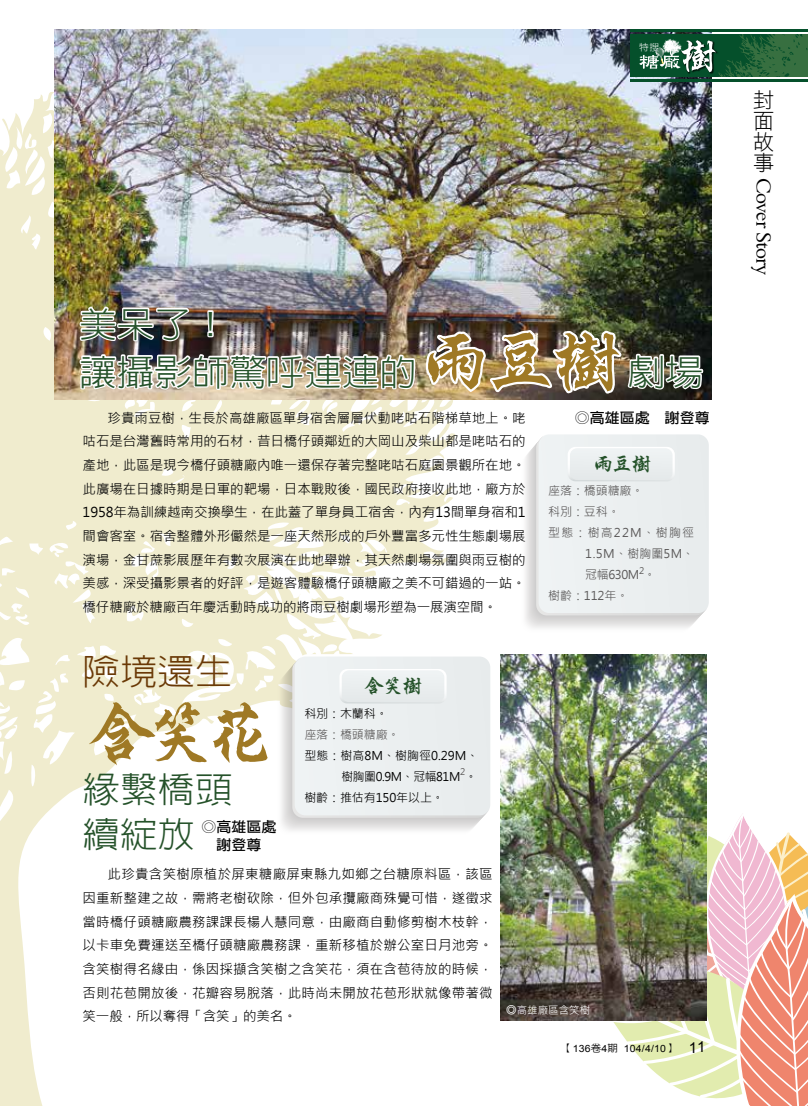
<style>
.page{position:relative;width:808px;height:1106px;background:#fff}
.page>*{position:absolute;margin:0;border:0;box-sizing:border-box;transform-origin:0 0}
.t1{font:74.1px "Singkaibei EG Bold Big 5";color:#9f7925;scale:1.05 1}
.t2{font:300 35.7px/45px "Lin Gothic";color:#25522a;scale:1.05 1}
.t3{font:300 35.7px "Lin Gothic";color:#6a3906;scale:1.05 1}
.t4{font:21.3px "Singkaibei EG Bold Big 5";letter-spacing:-.15em;color:#25522a;scale:1.05 1}
.t5{font:21px "Aldine 401 BT Roman A";letter-spacing:-.04em;color:#000}
.t6{font:21px/21px "DF Hei Lt HKP BF";color:#000;text-align:justify}
.t7{font:700 14.25px/18px "Lin Gothic";color:#000;scale:1.05 1}
.t8{font:13.5px/23.7px "Microsoft Jheng Hei";letter-spacing:-.005em;color:#000;text-align:justify}
.t9{font:12px/21px "Microsoft Jheng Hei";letter-spacing:-.01em;color:#000;text-align:right}
.t10{font:12px "Microsoft Jheng Hei";letter-spacing:-.01em;color:#595757}
.t11{font:12px "Microsoft Jheng Hei";letter-spacing:.095em;color:#595757}
.t12{font:10.5px "Microsoft Jheng Hei";color:#fff}
.t13{font:10.05px "Arial";letter-spacing:.02em;color:#000;scale:1.05 1}
.t14{font:300 9.15px "Lin Gothic";color:#fff;scale:1.05 1}
.t15{font:9px "Microsoft Jheng Hei";color:#595757}
.s1{font-family:"Singkaibei EG Bold Big 5";font-weight:400;font-size:74.1px;color:#9f7925}
.s2{font-family:"DF Hei Lt HKP BF"}
.s3{font-family:"Lin Gothic";font-weight:500}
.s4{font-size:15px}
</style>
<div class="page">
<img style="left:0;top:29px;width:808px;height:1077px">
<p class="t14" style="left:639px;top:43px;width:20px">特搜</p>
<h2 class="t2" style="left:79px;top:301px;width:144px">美呆了！</h2>
<h2 class="t2" style="left:79px;top:349px;width:595px">讓攝影師驚呼連連的<span class="s1">雨豆樹</span>劇場</h2>
<p class="t8" style="left:83px;top:406px;width:445px;text-indent:25px">珍貴雨豆樹，生長於高雄廠區單身宿舍層層伏動咾咕石階梯草地上。咾咕石是台灣舊時常用的石材，昔日橋仔頭鄰近的大岡山及柴山都是咾咕石的產地，此區是現今橋仔頭糖廠內唯一還保存著完整咾咕石庭園景觀所在地。此廣場在日據時期是日軍的靶場，日本戰敗後，國民政府接收此地，廠方於1958年為訓練越南交換學生，在此蓋了單身員工宿舍，內有13間單身宿和1間會客室。宿舍整體外形儼然是一座天然形成的戶外豐富多元性生態劇場展演場，金甘蔗影展歷年有數次展演在此地舉辦，其天然劇場氛圍與雨豆樹的美感，深受攝影景者的好評，是遊客體驗橋仔頭糖廠之美不可錯過的一站。橋仔糖廠於糖廠百年慶活動時成功的將雨豆樹劇場形塑為一展演空間。</p>
<p class="t7" style="left:575px;top:409px;width:130px">◎高雄區處　謝登尊</p>
<h3 class="t4" style="left:592px;top:454px;width:59px">雨豆樹</h3>
<p class="t10" style="left:548px;top:483px;width:97px">座落：橋頭糖廠。</p>
<p class="t10" style="left:548px;top:504px;width:73px">科別：豆科。</p>
<p class="t11" style="left:548px;top:525px;width:147px">型態：樹高22M、樹胸徑</p>
<p class="t10" style="left:585px;top:546px;width:110px">1.5M、樹胸圍5M、</p>
<p class="t10" style="left:585px;top:567px;width:72px">冠幅630M 。</p>
<p class="t15" style="left:639px;top:565px;width:7px">2</p>
<p class="t10" style="left:548px;top:588px;width:82px">樹齡：112年。</p>
<h2 class="t3" style="left:83px;top:653px;width:144px">險境還生</h2>
<h3 class="t4" style="left:363px;top:676px;width:59px">含笑樹</h3>
<p class="t9" style="left:304px;top:702px;width:85px">科別：木蘭科。</p>
<p class="t10" style="left:304px;top:726px;width:97px">座落：橋頭糖廠。</p>
<p class="t9" style="left:304px;top:744px;width:175px">型態：樹高8M、樹胸徑0.29M、樹胸圍0.9M、冠幅81M 。</p>
<h1 class="t1" style="left:83px;top:699px;width:187px">含笑花</h1>
<p class="t15" style="left:460px;top:766px;width:7px">2</p>
<h2 class="t2" style="left:83px;top:767px;width:144px">緣繫橋頭續綻放</h2>
<p class="t8" style="left:83px;top:862px;width:412px;text-indent:25px">此珍貴含笑樹原植於屏東糖廠屏東縣九如鄉之台糖原料區，該區因重新整建之故，需將老樹砍除，但外包承攬廠商殊覺可惜，遂徵求當時橋仔頭糖廠農務課課長楊人慧同意，由廠商自動修剪樹木枝幹，以卡車免費運送至橋仔頭糖廠農務課，重新移植於辦公室日月池旁。含笑樹得名緣由，係因採擷含笑樹之含笑花，須在含苞待放的時候，否則花苞開放後，花瓣容易脫落，此時尚未開放花苞形狀就像帶著微笑一般，所以奪得「含笑」的美名。</p>
<p class="t9" style="left:304px;top:786px;width:141px">樹齡：推估有150年以上。</p>
<p class="t7" style="left:202px;top:817px;width:73px">◎高雄區處　謝登尊</p>
<p class="t12" style="left:506px;top:1003px;width:85px"><span class="s2">◎</span>高雄廠區含笑樹</p>
<p class="t13" style="left:562px;top:1041px;width:138px"><span class="s3">【</span>136<span class="s3">卷</span>4<span class="s3">期</span> 104/4/10<span class="s3">】</span> <span class="s4">11</span></p>
<h3 class="t6" style="left:753px;top:89px;width:22px">封面故事</h3>
<h3 class="t5" style="left:776px;top:178px;width:98px;rotate:90deg">Cover Story</h3>
</div>
